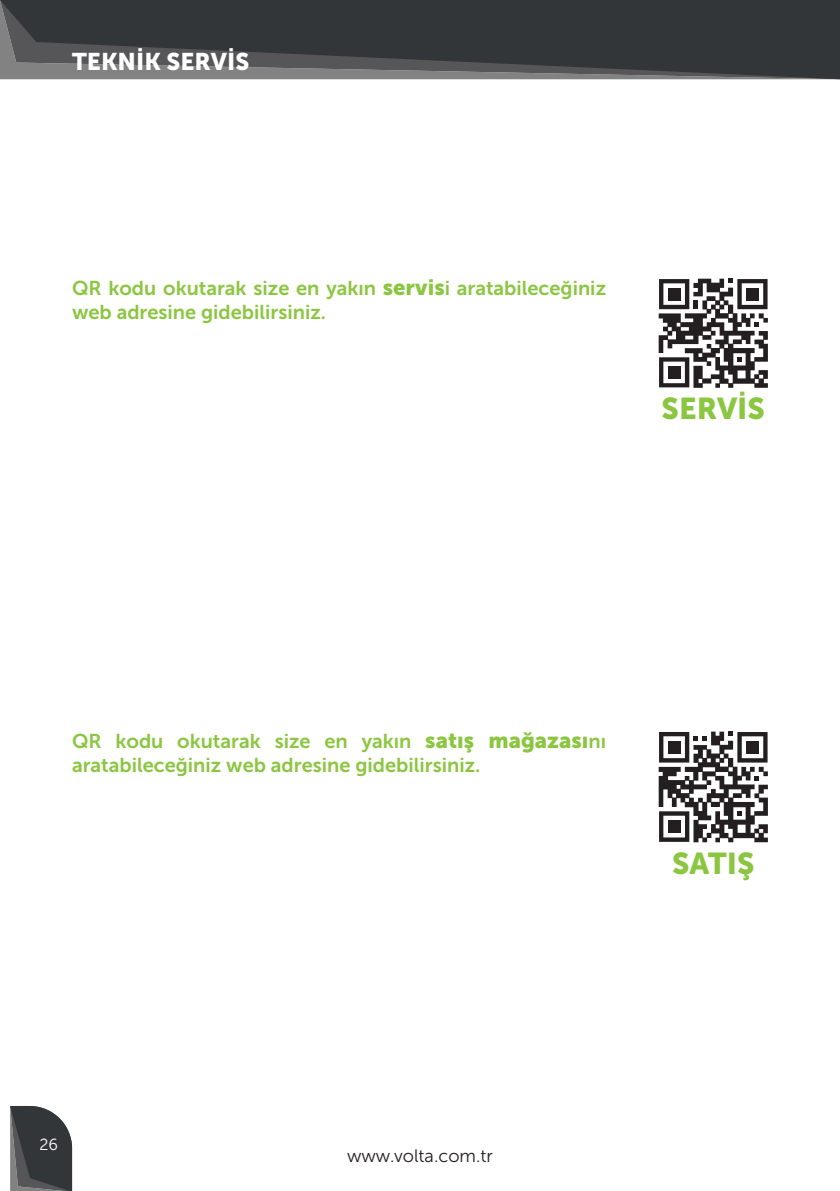
<style>
.page{position:relative;width:840px;height:1191px;background:#fff}
.page>*{position:absolute;margin:0;border:0;box-sizing:border-box;transform-origin:0 0}
.Paragraf-1{font:30px "Museo Sans 900";color:#8bc640}
.t1{font:24px "Museo Sans 900";color:#fff}
.Paragraf-1-2{font:20px/24px "Museo Sans 700";color:#8bc640}
.t2{font:18px "Museo Sans 300";color:#231f20}
.t3{font:16px "Museo Sans 300";color:#fff}
.s1{font-family:"Museo Sans 900";font-size:22px}
</style>
<div class="page">
<svg style="left:10px;top:1106px;width:62px;height:85px"></svg>
<svg style="left:0;top:0;width:839px;height:79px;fill:#333638"></svg>
<svg style="left:658px;top:279px;width:109px;height:109px"></svg>
<div style="left:667px;top:288px;width:13px;height:12px;background:#231f20"></div>
<div style="left:667px;top:366px;width:13px;height:13px;background:#231f20"></div>
<div style="left:745px;top:288px;width:13px;height:12px;background:#231f20"></div>
<svg style="left:658px;top:731px;width:109px;height:111px"></svg>
<div style="left:667px;top:740px;width:13px;height:13px;background:#231f20"></div>
<div style="left:667px;top:820px;width:13px;height:13px;background:#231f20"></div>
<div style="left:745px;top:740px;width:13px;height:13px;background:#231f20"></div>
<p class="t1" style="left:72px;top:48px;width:179px">TEKNİK SERVİS</p>
<p class="Paragraf-1-2" style="left:72px;top:276px;width:535px">QR kodu okutarak size en yakın <span class="s1">servis</span>i aratabileceğiniz web adresine gidebilirsiniz.</p>
<p class="Paragraf-1" style="left:661px;top:391px;width:105px">SERVİS</p>
<p class="Paragraf-1-2" style="left:72px;top:729px;width:535px">QR kodu okutarak size en yakın <span class="s1">satış mağazası</span>nı aratabileceğiniz web adresine gidebilirsiniz.</p>
<p class="Paragraf-1" style="left:671px;top:846px;width:84px">SATIŞ</p>
<p class="t3" style="left:40px;top:1135px;width:20px">26</p>
<p class="t2" style="left:347px;top:1145px;width:147px">www.volta.com.tr</p>
</div>
